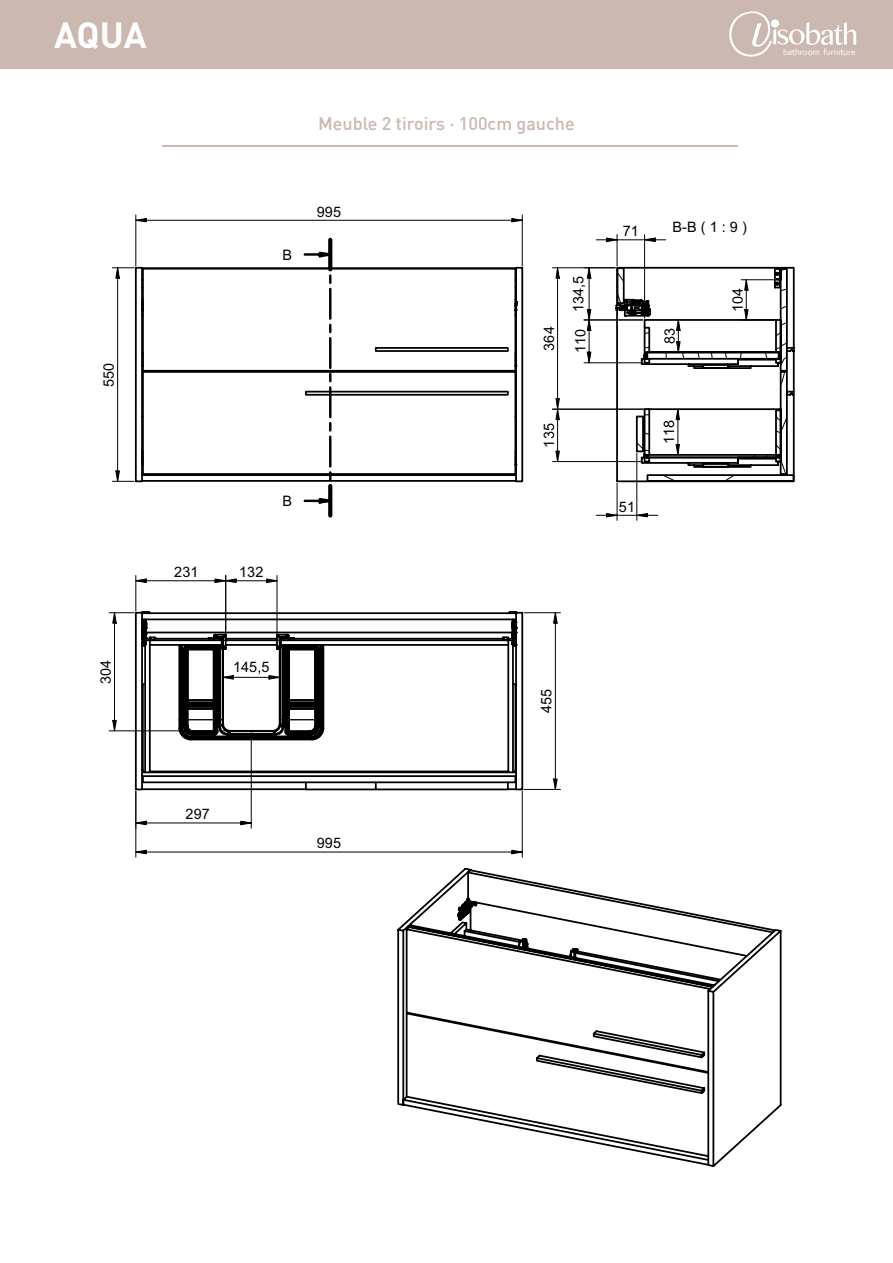
<style>
.page{position:relative;width:893px;height:1263px;background:#fff}
.page>*{position:absolute;margin:0;border:0;box-sizing:border-box;transform-origin:0 0}
.t1{font:700 36px "DIN Pro";color:#fff}
.t2{font:500 18px "DIN";color:#cbb8b1}
.t3{font:14.4px "Arial";letter-spacing:.01em;color:#000}
.t4{font:9.15px "Corbel";letter-spacing:-.01em;color:#fff}
</style>
<div class="page">
<div style="left:0;top:0;width:893px;height:68px;background:#cbb8b1"></div>
<hr style="left:163px;top:145px;width:575px;height:1px;background:#cbb8b1">
<svg style="left:729px;top:11px;width:127px;height:46px"></svg>
<div style="left:771px;top:19px;width:8px;height:9px;background:#fff;border-radius:50%"></div>
<svg style="left:397px;top:867px;width:380px;height:300px"></svg>
<svg style="left:405px;top:937px;width:305px;height:221px"></svg>
<svg style="left:455px;top:896px;width:120px;height:57px"></svg>
<svg style="left:328px;top:505px;width:4px;height:10px"></svg>
<svg style="left:111px;top:214px;width:413px;height:291px"></svg>
<svg style="left:552px;top:234px;width:243px;height:287px"></svg>
<svg style="left:108px;top:575px;width:453px;height:283px"></svg>
<p class="t1" style="left:54px;top:10px;width:94px">AQUA</p>
<p class="t3" style="left:99px;top:387px;width:26px;rotate:-90deg">550</p>
<p class="t3" style="left:96px;top:684px;width:26px;rotate:-90deg">304</p>
<p class="t3" style="left:174px;top:562px;width:26px">231</p>
<p class="t2" style="left:318px;top:112px;width:258px">Meuble 2 tiroirs · 100cm gauche</p>
<p class="t3" style="left:283px;top:245px;width:11px">B</p>
<p class="t3" style="left:317px;top:201px;width:26px">995</p>
<p class="t3" style="left:283px;top:491px;width:11px">B</p>
<p class="t3" style="left:239px;top:562px;width:26px">132</p>
<p class="t3" style="left:539px;top:351px;width:26px;rotate:-90deg">364</p>
<p class="t3" style="left:569px;top:312px;width:38px;rotate:-90deg">134,5</p>
<p class="t3" style="left:571px;top:353px;width:26px;rotate:-90deg">110</p>
<p class="t3" style="left:539px;top:448px;width:26px;rotate:-90deg">135</p>
<p class="t3" style="left:233px;top:657px;width:38px">145,5</p>
<p class="t3" style="left:537px;top:713px;width:26px;rotate:-90deg">455</p>
<p class="t3" style="left:623px;top:221px;width:18px">71</p>
<p class="t3" style="left:672px;top:217px;width:76px">B-B ( 1 : 9 )</p>
<p class="t3" style="left:660px;top:344px;width:18px;rotate:-90deg">83</p>
<p class="t3" style="left:728px;top:312px;width:26px;rotate:-90deg">104</p>
<p class="t3" style="left:619px;top:496px;width:18px">51</p>
<p class="t3" style="left:659px;top:444px;width:26px;rotate:-90deg">118</p>
<p class="t4" style="left:783px;top:46px;width:74px">bathroom furniture</p>
<p class="t3" style="left:186px;top:804px;width:26px">297</p>
<p class="t3" style="left:317px;top:833px;width:26px">995</p>
</div>
